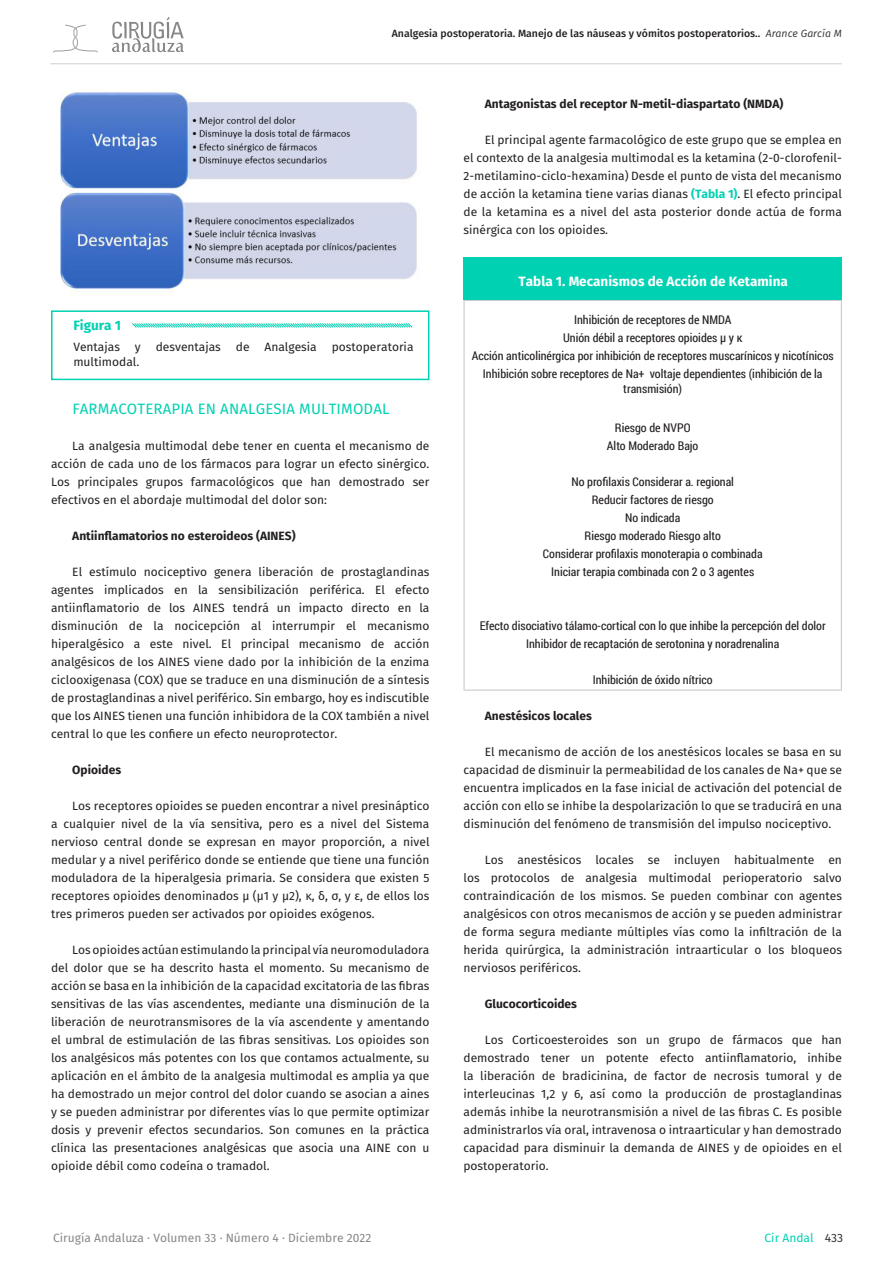
<style>
.page{position:relative;width:893px;height:1263px;background:#fff}
.page>*{position:absolute;margin:0;border:0;box-sizing:border-box;transform-origin:0 0}
.CUERPO___SANGRIAS{font:15px "Fira Sans";letter-spacing:.01em;color:#00d1b2}
.t1{font:700 13.5px "Fira Sans";color:#fff}
.Pie_Foto_-_Nombre{font:700 13.5px "Fira Sans";color:#00d1b2}
.CUERPO___SANGRIAS-2{font:12px/18px "Fira Sans";color:#231f20;text-align:justify}
.t2{font:12px/15px "Roboto Condensed";color:#231f20;text-align:center}
.CUERPO___SANGRIAS-3{font:700 12px "Fira Sans";color:#231f20}
.t3{font:12px "Fira Sans";color:#878787}
.t4{font:12px "Fira Sans";color:#00d1b2}
.t5{font:500 10.5px "Fira Sans";color:#231f20}
.s1{font-weight:400;font-style:italic;color:#333}
.s2{font-weight:700;color:#00d1b2}
.s3{color:#333}
</style>
<div class="page">
<svg style="left:53px;top:24px;width:45px;height:29px"></svg>
<svg style="left:112px;top:17px;width:72px;height:35px"></svg>
<hr style="left:50px;top:64px;width:792px;height:1px;background:#d1d1d1">
<hr style="left:463px;top:300px;width:379px;height:1px;background:#c9cacc">
<hr style="left:463px;top:301px;width:2px;height:388px;background:#c9cacc">
<hr style="left:841px;top:301px;width:1px;height:388px;background:#c9cacc">
<hr style="left:463px;top:689px;width:379px;height:2px;background:#c9cacc">
<div style="left:463px;top:257px;width:379px;height:43px;background:#00d1b2"></div>
<img style="left:60px;top:92px;width:357px;height:203px">
<div style="left:51px;top:310px;width:378px;height:70px;border:2px solid #00d1b2"></div>
<svg style="left:132px;top:323px;width:281px;height:5px"></svg>
<p class="t5" style="left:392px;top:25px;width:452px">Analgesia postoperatoria. Manejo de las náuseas y vómitos postoperatorios.. <span class="s1">Arance García M</span></p>
<p class="CUERPO___SANGRIAS-3" style="left:485px;top:94px;width:300px">Antagonistas del receptor N-metil-diaspartato (NMDA)</p>
<p class="CUERPO___SANGRIAS-2" style="left:463px;top:130px;width:380px;text-indent:21px">El principal agente farmacológico de este grupo que se emplea en el contexto de la analgesia multimodal es la ketamina (2-0-clorofenil-2-metilamino-ciclo-hexamina) Desde el punto de vista del mecanismo de acción la ketamina tiene varias dianas <span class="s2">(Tabla 1)</span>. El efecto principal de la ketamina es a nivel del asta posterior donde actúa de forma sinérgica con los opioides.</p>
<p class="Pie_Foto_-_Nombre" style="left:73px;top:314px;width:49px">Figura 1</p>
<p class="CUERPO___SANGRIAS-2" style="left:73px;top:339px;width:342px;line-height:14.4px">Ventajas y desventajas de Analgesia postoperatoria multimodal.</p>
<p class="CUERPO___SANGRIAS" style="left:72px;top:397px;width:319px">FARMACOTERAPIA EN ANALGESIA MULTIMODAL</p>
<p class="CUERPO___SANGRIAS-2" style="left:51px;top:436px;width:380px;text-indent:21px">La analgesia multimodal debe tener en cuenta el mecanismo de acción de cada uno de los fármacos para lograr un efecto sinérgico.<br>Los principales grupos farmacológicos que han demostrado ser efectivos en el abordaje multimodal del dolor son:</p>
<p class="CUERPO___SANGRIAS-3" style="left:72px;top:526px;width:225px">Antiinflamatorios no esteroideos (AINES)</p>
<p class="CUERPO___SANGRIAS-2" style="left:51px;top:562px;width:380px;text-indent:21px">El estímulo nociceptivo genera liberación de prostaglandinas agentes implicados en la sensibilización periférica. El efecto antiinflamatorio de los AINES tendrá un impacto directo en la disminución de la nocicepción al interrumpir el mecanismo hiperalgésico a este nivel. El principal mecanismo de acción analgésicos de los AINES viene dado por la inhibición de la enzima ciclooxigenasa (COX) que se traduce en una disminución de a síntesis de prostaglandinas a nivel periférico. Sin embargo, hoy es indiscutible que los AINES tienen una función inhibidora de la COX también a nivel central lo que les confiere un efecto neuroprotector.</p>
<p class="CUERPO___SANGRIAS-3" style="left:72px;top:760px;width:50px">Opioides</p>
<p class="CUERPO___SANGRIAS-2" style="left:51px;top:796px;width:380px;text-indent:21px">Los receptores opioides se pueden encontrar a nivel presináptico a cualquier nivel de la vía sensitiva, pero es a nivel del Sistema nervioso central donde se expresan en mayor proporción, a nivel medular y a nivel periférico donde se entiende que tiene una función moduladora de la hiperalgesia primaria. Se considera que existen 5 receptores opioides denominados µ (µ1 y µ2), κ, δ, σ, y ε, de ellos los tres primeros pueden ser activados por opioides exógenos.</p>
<p class="CUERPO___SANGRIAS-2" style="left:51px;top:940px;width:380px;text-indent:21px">Los opioides actúan estimulando la principal vía neuromoduladora del dolor que se ha descrito hasta el momento. Su mecanismo de acción se basa en la inhibición de la capacidad excitatoria de las fibras sensitivas de las vías ascendentes, mediante una disminución de la liberación de neurotransmisores de la vía ascendente y amentando el umbral de estimulación de las fibras sensitivas. Los opioides son los analgésicos más potentes con los que contamos actualmente, su aplicación en el ámbito de la analgesia multimodal es amplia ya que ha demostrado un mejor control del dolor cuando se asocian a aines y se pueden administrar por diferentes vías lo que permite optimizar dosis y prevenir efectos secundarios. Son comunes en la práctica clínica las presentaciones analgésicas que asocia una AINE con u opioide débil como codeína o tramadol.</p>
<p class="t1" style="left:519px;top:270px;width:271px">Tabla 1. Mecanismos de Acción de Ketamina</p>
<p class="t2" style="left:574px;top:312px;width:159px">Inhibición de receptores de NMDA</p>
<p class="t2" style="left:563px;top:330px;width:181px">Unión débil a receptores opioides μ y к</p>
<p class="t2" style="left:472px;top:348px;width:363px">Acción anticolinérgica por inhibición de receptores muscarínicos y nicotínicos</p>
<p class="t2" style="left:483px;top:366px;width:341px">Inhibición sobre receptores de Na+ voltaje dependientes (inhibición de la transmisión)</p>
<p class="t2" style="left:615px;top:420px;width:77px">Riesgo de NVPO</p>
<p class="t2" style="left:607px;top:438px;width:93px">Alto Moderado Bajo</p>
<p class="t2" style="left:571px;top:474px;width:164px">No profilaxis Considerar a. regional</p>
<p class="t2" style="left:592px;top:492px;width:123px">Reducir factores de riesgo</p>
<p class="t2" style="left:625px;top:510px;width:57px">No indicada</p>
<p class="t2" style="left:585px;top:528px;width:138px">Riesgo moderado Riesgo alto</p>
<p class="t2" style="left:543px;top:546px;width:221px">Considerar profilaxis monoterapia o combinada</p>
<p class="t2" style="left:551px;top:564px;width:205px">Iniciar terapia combinada con 2 o 3 agentes</p>
<p class="t2" style="left:480px;top:618px;width:348px">Efecto disociativo tálamo-cortical con lo que inhibe la percepción del dolor</p>
<p class="t2" style="left:526px;top:636px;width:255px">Inhibidor de recaptación de serotonina y noradrenalina</p>
<p class="t2" style="left:593px;top:672px;width:122px">Inhibición de óxido nítrico</p>
<p class="CUERPO___SANGRIAS-3" style="left:485px;top:706px;width:109px">Anestésicos locales</p>
<p class="CUERPO___SANGRIAS-2" style="left:463px;top:742px;width:380px;text-indent:21px">El mecanismo de acción de los anestésicos locales se basa en su capacidad de disminuir la permeabilidad de los canales de Na+ que se encuentra implicados en la fase inicial de activación del potencial de acción con ello se inhibe la despolarización lo que se traducirá en una disminución del fenómeno de transmisión del impulso nociceptivo.</p>
<p class="CUERPO___SANGRIAS-2" style="left:463px;top:850px;width:380px;text-indent:21px">Los anestésicos locales se incluyen habitualmente en los protocolos de analgesia multimodal perioperatorio salvo contraindicación de los mismos. Se pueden combinar con agentes analgésicos con otros mecanismos de acción y se pueden administrar de forma segura mediante múltiples vías como la infiltración de la herida quirúrgica, la administración intraarticular o los bloqueos nerviosos periféricos.</p>
<p class="CUERPO___SANGRIAS-3" style="left:485px;top:994px;width:94px">Glucocorticoides</p>
<p class="CUERPO___SANGRIAS-2" style="left:463px;top:1030px;width:380px;text-indent:21px">Los Corticoesteroides son un grupo de fármacos que han demostrado tener un potente efecto antiinflamatorio, inhibe la liberación de bradicinina, de factor de necrosis tumoral y de interleucinas 1,2 y 6, así como la producción de prostaglandinas además inhibe la neurotransmisión a nivel de las fibras C. Es posible administrarlos vía oral, intravenosa o intraarticular y han demostrado capacidad para disminuir la demanda de AINES y de opioides en el postoperatorio.</p>
<p class="t3" style="left:53px;top:1229px;width:320px">Cirugía Andaluza · Volumen 33 · Número 4 · Diciembre 2022</p>
<p class="t4" style="left:765px;top:1229px;width:80px">Cir Andal <span class="s3">433</span></p>
</div>
